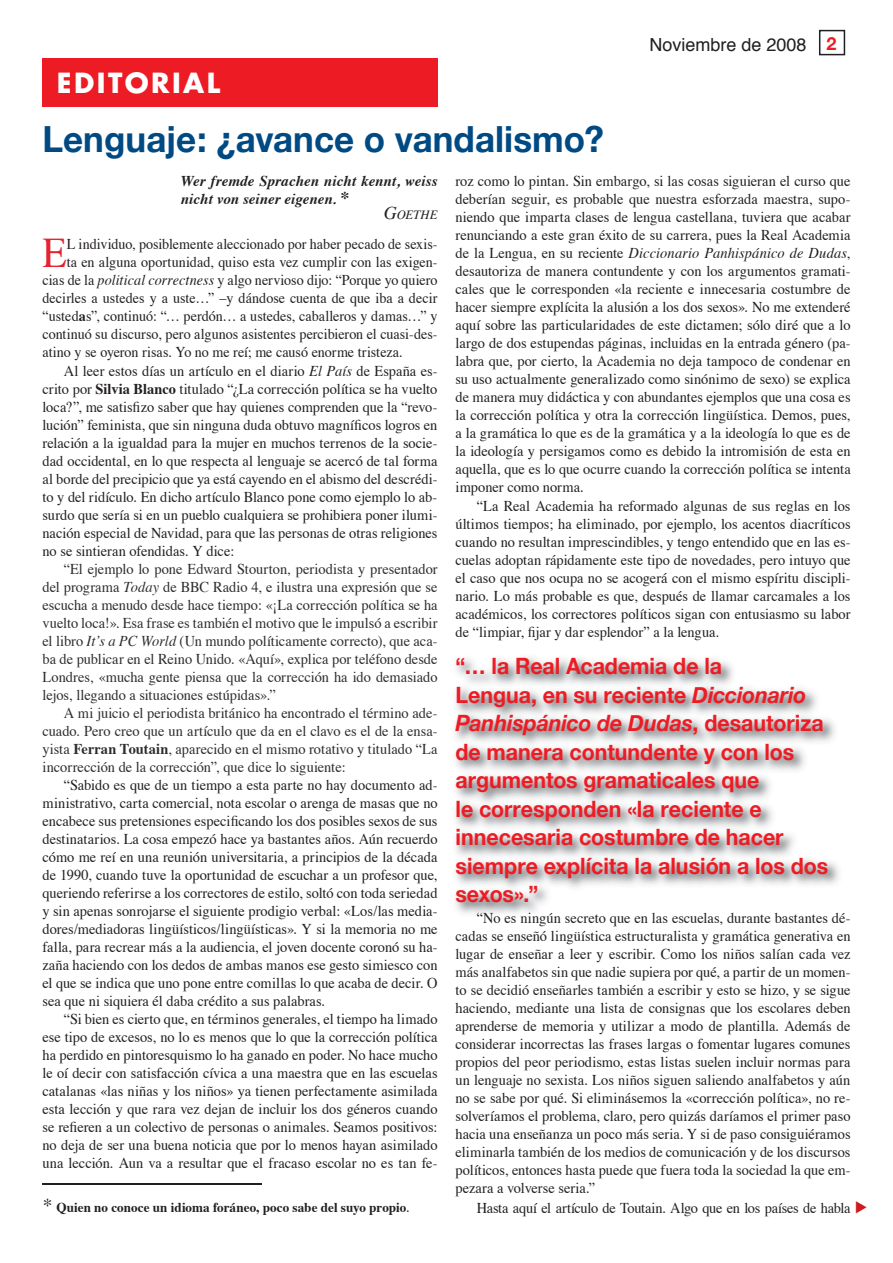
<style>
.page{position:relative;width:893px;height:1263px;background:#fff}
.page>*{position:absolute;margin:0;border:0;box-sizing:border-box;transform-origin:0 0}
.t1{font:42.15px "Times";color:#e5222f;scale:.94 1}
.t2{font:700 36px "Helvetica Neue";color:#004a84}
.t3{font:700 27px "Futura";letter-spacing:.09em;color:#fff}
.t4{font:700 22.5px/28.5px "Helvetica Neue";color:#ed1c24;scale:.95 1}
.t5{font:18px "Helvetica";color:#231f20}
.t6{font:15px/18px "Times";color:#231f20;text-align:justify;scale:.96 1}
.t7{font:15px/18px "Times";color:#2b2d2f;text-align:justify;scale:.96 1}
.t8{font:15px "Times";color:#231f20;scale:.94 1}
.t9{font:italic 700 15px/18px "Times";letter-spacing:.005em;color:#231f20}
.t10{font:15px "Times";letter-spacing:-.02em;color:#231f20;scale:.96 1}
.t11{font:700 13.5px "Times";color:#231f20}
.t12{font:italic 12.6px "Times";letter-spacing:.01em;color:#231f20}
.s1{font-family:"Helvetica Neue";font-weight:700;color:#ed1c24}
.s2{font-style:normal;font-size:18px}
.s3{font-size:18px}
.s4{font-style:italic}
.s5{font-weight:700}
.s6{font-weight:400;font-style:italic;font-size:19.5px}
.s7{font-weight:400;font-size:15px}
</style>
<div class="page">
<svg style="left:819px;top:30px;width:26px;height:25px"></svg>
<div style="left:42px;top:58px;width:395px;height:49px;background:#ed1c24"></div>
<img style="left:455px;top:657px;width:384px;height:257px">
<hr style="left:42px;top:1184px;width:220px;height:1px;background:#231f20">
<h3 class="t3" style="left:57px;top:70px;width:165px">EDITORIAL</h3>
<h2 class="t2" style="left:42px;top:116px;width:563px">Lenguaje: ¿avance o vandalismo?</h2>
<p class="t5" style="left:649px;top:37px;width:189px">Noviembre de 2008 <span class="s1">2</span></p>
<p class="t9" style="left:181px;top:173px;width:258px">Wer fremde Sprachen nicht kennt, weiss nicht von seiner eigenen. <span class="s2">*</span></p>
<p class="t12" style="left:384px;top:209px;width:55px"><span class="s3">G</span>OETHE</p>
<h1 class="t1" style="left:42px;top:235px;width:27px">E</h1>
<p class="t8" style="left:67px;top:237px;width:396px">L individuo, posiblemente aleccionado por haber pecado de sexis-</p>
<p class="t8" style="left:67px;top:255px;width:396px">ta en alguna oportunidad, quiso esta vez cumplir con las exigen-</p>
<p class="t8" style="left:42px;top:273px;width:422px">cias de la <span class="s4">political correctness</span> y algo nervioso dijo: “Porque yo quiero</p>
<p class="t8" style="left:42px;top:291px;width:422px">decirles a ustedes y a uste…” –y dándose cuenta de que iba a decir</p>
<p class="t8" style="left:42px;top:309px;width:422px">“usted<span class="s5">a</span>s”, continuó: “… perdón… a ustedes, caballeros y damas…” y</p>
<p class="t8" style="left:42px;top:327px;width:422px">continuó su discurso, pero algunos asistentes percibieron el cuasi-des-</p>
<p class="t8" style="left:42px;top:345px;width:385px">atino y se oyeron risas. Yo no me reí; me causó enorme tristeza.</p>
<p class="t6" style="left:42px;top:364px;width:413px;text-indent:21px">Al leer estos días un artículo en el diario <span class="s4">El País</span> de España es&shy;crito por <span class="s5">Silvia Blanco</span> titulado “¿La corrección política se ha vuelto loca?”, me satisfizo saber que hay quienes comprenden que la “revo&shy;lución” feminista, que sin ninguna duda obtuvo magníficos logros en relación a la igualdad para la mujer en muchos terrenos de la socie&shy;dad occidental, en lo que respecta al lenguaje se acercó de tal forma al borde del precipicio que ya está cayendo en el abismo del descrédi&shy;to y del ridículo. En dicho artículo Blanco pone como ejemplo lo ab&shy;surdo que sería si en un pueblo cualquiera se prohibiera poner ilumi&shy;nación especial de Navidad, para que las personas de otras religiones no se sintieran ofendidas. Y dice:</p>
<p class="t7" style="left:42px;top:562px;width:413px;text-indent:21px">“El ejemplo lo pone Edward Stourton, periodista y presentador del programa <span class="s4">Today</span> de BBC Radio 4, e ilustra una expresión que se escucha a menudo desde hace tiempo: «¡La corrección política se ha vuelto loca!». Esa frase es también el motivo que le impulsó a escribir el libro <span class="s4">It’s a PC World</span> (Un mundo políticamente correcto), que aca&shy;ba de publicar en el Reino Unido. «Aquí», explica por teléfono desde Londres, «mucha gente piensa que la corrección ha ido demasiado lejos, llegando a situaciones estúpidas».”</p>
<p class="t7" style="left:42px;top:706px;width:413px;text-indent:21px">A mi juicio el periodista británico ha encontrado el término ade&shy;cuado. Pero creo que un artículo que da en el clavo es el de la ensa&shy;yista <span class="s5">Ferran Toutain</span>, aparecido en el mismo rotativo y titulado “La incorrección de la corrección”, que dice lo siguiente:</p>
<p class="t6" style="left:42px;top:778px;width:413px;text-indent:21px">“Sabido es que de un tiempo a esta parte no hay documento ad&shy;ministrativo, carta comercial, nota escolar o arenga de masas que no encabece sus pretensiones especificando los dos posibles sexos de sus destinatarios. La cosa empezó hace ya bastantes años. Aún recuerdo cómo me reí en una reunión universitaria, a principios de la década de 1990, cuando tuve la oportunidad de escuchar a un profesor que, queriendo referirse a los correctores de estilo, soltó con toda seriedad y sin apenas sonrojarse el siguiente prodigio verbal: «Los/las media&shy;dores/mediadoras lingüísticos/lingüísticas». Y si la memoria no me falla, para recrear más a la audiencia, el joven docente coronó su ha&shy;zaña haciendo con los dedos de ambas manos ese gesto simiesco con el que se indica que uno pone entre comillas lo que acaba de decir. O sea que ni siquiera él daba crédito a sus palabras.</p>
<p class="t6" style="left:42px;top:1012px;width:413px;text-indent:21px">“Si bien es cierto que, en términos generales, el tiempo ha limado ese tipo de excesos, no lo es menos que lo que la corrección política ha perdido en pintoresquismo lo ha ganado en poder. No hace mucho le oí decir con satisfacción cívica a una maestra que en las escuelas catalanas «las niñas y los niños» ya tienen perfectamente asimilada esta lección y que rara vez dejan de incluir los dos géneros cuando se refieren a un colectivo de personas o animales. Seamos positivos: no deja de ser una buena noticia que por lo menos hayan asimilado una lección. Aun va a resultar que el fracaso escolar no es tan fe-</p>
<p class="t11" style="left:42px;top:1202px;width:369px"><span class="s6">*</span> Quien no conoce un idioma foráneo, poco sabe del suyo propio<span class="s7">.</span></p>
<p class="t6" style="left:455px;top:173px;width:413px">roz como lo pintan. Sin embargo, si las cosas siguieran el curso que deberían seguir, es probable que nuestra esforzada maestra, supo&shy;niendo que imparta clases de lengua castellana, tuviera que acabar renunciando a este gran éxito de su carrera, pues la Real Academia de la Lengua, en su reciente <span class="s4">Diccionario Panhispánico de Dudas</span>, desautoriza de manera contundente y con los argumentos gramati&shy;cales que le corresponden «la reciente e innecesaria costumbre de hacer siempre explícita la alusión a los dos sexos». No me extenderé aquí sobre las particularidades de este dictamen; sólo diré que a lo largo de dos estupendas páginas, incluidas en la entrada género (pa&shy;labra que, por cierto, la Academia no deja tampoco de condenar en su uso actualmente generalizado como sinónimo de sexo) se explica de manera muy didáctica y con abundantes ejemplos que una cosa es la corrección política y otra la corrección lingüística. Demos, pues, a la gramática lo que es de la gramática y a la ideología lo que es de la ideología y persigamos como es debido la intromisión de esta en aquella, que es lo que ocurre cuando la corrección política se intenta imponer como norma.</p>
<p class="t6" style="left:455px;top:499px;width:413px;text-indent:21px">“La Real Academia ha reformado algunas de sus reglas en los últimos tiempos; ha eliminado, por ejemplo, los acentos diacríticos cuando no resultan imprescindibles, y tengo entendido que en las es&shy;cuelas adoptan rápidamente este tipo de novedades, pero intuyo que el caso que nos ocupa no se acogerá con el mismo espíritu discipli&shy;nario. Lo más probable es que, después de llamar carcamales a los académicos, los correctores políticos sigan con entusiasmo su labor de “limpiar, fijar y dar esplendor” a la lengua.</p>
<p class="t4" style="left:455px;top:651px;width:394px">“… la Real Academia de la<br>Lengua, en su reciente <span class="s4">Diccionario<br>Panhispánico de Dudas</span>, desautoriza de manera contundente y con los argumentos gramaticales que<br>le corresponden «la reciente e innecesaria costumbre de hacer siempre explícita la alusión a los dos sexos».”</p>
<p class="t6" style="left:455px;top:910px;width:413px;text-indent:21px">“No es ningún secreto que en las escuelas, durante bastantes dé&shy;cadas se enseñó lingüística estructuralista y gramática generativa en lugar de enseñar a leer y escribir. Como los niños salían cada vez más analfabetos sin que nadie supiera por qué, a partir de un momen&shy;to se decidió enseñarles también a escribir y esto se hizo, y se sigue haciendo, mediante una lista de consignas que los escolares deben aprenderse de memoria y utilizar a modo de plantilla. Además de considerar incorrectas las frases largas o fomentar lugares comunes propios del peor periodismo, estas listas suelen incluir normas para un lenguaje no sexista. Los niños siguen saliendo analfabetos y aún no se sabe por qué. Si eliminásemos la «corrección política», no re&shy;solveríamos el problema, claro, pero quizás daríamos el primer paso hacia una enseñanza un poco más seria. Y si de paso consiguiéramos eliminarla también de los medios de comunicación y de los discursos políticos, entonces hasta puede que fuera toda la sociedad la que em&shy;pezara a volverse seria.”</p>
<p class="t10" style="left:477px;top:1202px;width:391px">Hasta aquí el artículo de Toutain. Algo que en los países de habla</p>
</div>
